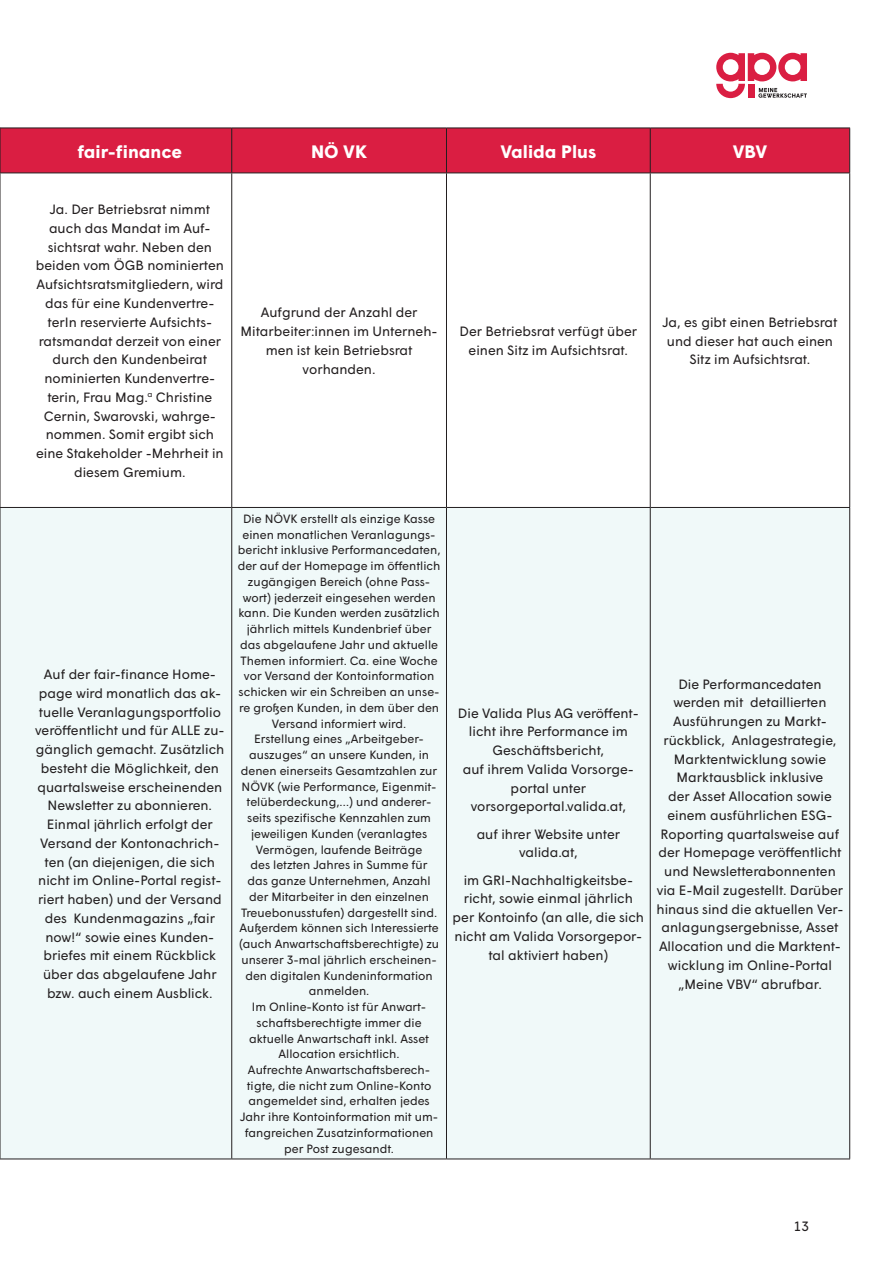
<style>
.page{position:relative;width:893px;height:1263px;background:#fff}
.page>*{position:absolute;margin:0;border:0;box-sizing:border-box;transform-origin:0 0}
.t1{font:700 18px "Wigrum";color:#fff}
.t2{font:13.5px/18.8px "Wigrum";color:#231f20;text-align:center}
.t3{font:12px/15.8px "Wigrum";color:#231f20;text-align:center}
</style>
<div class="page">
<svg style="left:716px;top:53px;width:91px;height:45px"></svg>
<div style="left:1px;top:508px;width:848px;height:650px;background:#f0f9f9"></div>
<div style="left:0;top:128px;width:850px;height:45px;background:#da1e42"></div>
<hr style="left:0;top:173px;width:232px;height:1px;background:#231f20">
<hr style="left:0;top:173px;width:1px;height:334px;background:#231f20">
<hr style="left:232px;top:173px;width:214px;height:1px;background:#231f20">
<hr style="left:231px;top:173px;width:1px;height:334px;background:#231f20">
<hr style="left:446px;top:173px;width:204px;height:1px;background:#231f20">
<hr style="left:446px;top:173px;width:1px;height:334px;background:#231f20">
<hr style="left:650px;top:173px;width:200px;height:1px;background:#231f20">
<hr style="left:650px;top:173px;width:1px;height:334px;background:#231f20">
<hr style="left:849px;top:173px;width:1px;height:334px;background:#231f20">
<hr style="left:0;top:507px;width:232px;height:1px;background:#231f20">
<hr style="left:0;top:508px;width:1px;height:650px;background:#231f20">
<hr style="left:232px;top:507px;width:214px;height:1px;background:#231f20">
<hr style="left:231px;top:508px;width:1px;height:650px;background:#231f20">
<hr style="left:446px;top:507px;width:204px;height:1px;background:#231f20">
<hr style="left:446px;top:508px;width:1px;height:650px;background:#231f20">
<hr style="left:650px;top:507px;width:200px;height:1px;background:#231f20">
<hr style="left:650px;top:508px;width:1px;height:650px;background:#231f20">
<hr style="left:849px;top:508px;width:1px;height:650px;background:#231f20">
<hr style="left:0;top:1158px;width:232px;height:1px;background:#231f20">
<hr style="left:232px;top:1158px;width:214px;height:1px;background:#231f20">
<hr style="left:446px;top:1158px;width:204px;height:1px;background:#231f20">
<hr style="left:650px;top:1158px;width:200px;height:1px;background:#231f20">
<h1 class="t1" style="left:78px;top:138px;width:106px">fair-finance</h1>
<h1 class="t1" style="left:311px;top:138px;width:58px">NÖ VK</h1>
<h1 class="t1" style="left:500px;top:138px;width:97px">Valida Plus</h1>
<h1 class="t1" style="left:733px;top:138px;width:36px">VBV</h1>
<p class="t2" style="left:36px;top:199px;width:190px">Ja. Der Betriebsrat nimmt auch das Mandat im Auf&shy;sichtsrat wahr. Neben den beiden vom ÖGB nominierten<br>Aufsichtsratsmitgliedern, wird das für eine Kundenvertre&shy;terIn reservierte Aufsichts&shy;ratsmandat derzeit von einer durch den Kundenbeirat nominierten Kundenvertre&shy;terin, Frau Mag.<sup>a</sup> Christine<br>Cernin, Swarovski, wahrge&shy;nommen. Somit ergibt sich eine Stakeholder -Mehrheit in diesem Gremium.</p>
<p class="t2" style="left:35px;top:664px;width:191px">Auf der fair-finance Home&shy;page wird monatlich das ak&shy;tuelle Veranlagungsportfolio veröffentlicht und für ALLE zu&shy;gänglich gemacht. Zusätzlich besteht die Möglichkeit, den quartalsweise erscheinenden<br>Newsletter zu abonnieren.<br>Einmal jährlich erfolgt der<br>Versand der Kontonachrich&shy;ten (an diejenigen, die sich nicht im Online-Portal regist&shy;riert haben) und der Versand des Kundenmagazins „fair now!“ sowie eines Kunden&shy;briefes mit einem Rückblick über das abgelaufene Jahr bzw. auch einem Ausblick.</p>
<p class="t2" style="left:241px;top:302px;width:199px">Aufgrund der Anzahl der<br>Mitarbeiter:innen im Unterneh&shy;men ist kein Betriebsrat vorhanden.</p>
<p class="t2" style="left:460px;top:321px;width:179px">Der Betriebsrat verfügt über einen Sitz im Aufsichtsrat.</p>
<p class="t2" style="left:662px;top:312px;width:177px">Ja, es gibt einen Betriebsrat und dieser hat auch einen<br>Sitz im Aufsichtsrat.</p>
<p class="t3" style="left:238px;top:510px;width:204px">Die NÖVK erstellt als einzige Kasse einen monatlichen Veranlagungs&shy;bericht inklusive Performancedaten, der auf der Homepage im öffentlich zugängigen Bereich (ohne Pass&shy;wort) jederzeit eingesehen werden kann. Die Kunden werden zusätzlich jährlich mittels Kundenbrief über das abgelaufene Jahr und aktuelle<br>Themen informiert. Ca. eine Woche vor Versand der Kontoinformation schicken wir ein Schreiben an unse&shy;re großen Kunden, in dem über den<br>Versand informiert wird.<br>Erstellung eines „Arbeitgeber&shy;auszuges“ an unsere Kunden, in denen einerseits Gesamtzahlen zur<br>NÖVK (wie Performance, Eigenmit&shy;telüberdeckung,…) und anderer&shy;seits spezifische Kennzahlen zum jeweiligen Kunden (veranlagtes<br>Vermögen, laufende Beiträge<br>des letzten Jahres in Summe für<br>das ganze Unternehmen, Anzahl der Mitarbeiter in den einzelnen<br>Treuebonusstufen) dargestellt sind.<br>Außerdem können sich Interessierte (auch Anwartschaftsberechtigte) zu unserer 3-mal jährlich erscheinen&shy;den digitalen Kundeninformation anmelden.<br>Im Online-Konto ist für Anwart&shy;schaftsberechtigte immer die aktuelle Anwartschaft inkl. Asset<br>Allocation ersichtlich.<br>Aufrechte Anwartschaftsberech&shy;tigte, die nicht zum Online-Konto angemeldet sind, erhalten jedes<br>Jahr ihre Kontoinformation mit um&shy;fangreichen Zusatzinformationen per Post zugesandt.</p>
<p class="t2" style="left:458px;top:702px;width:182px">Die Valida Plus AG veröffent&shy;licht ihre Performance im<br>Geschäftsbericht,<br>auf ihrem Valida Vorsorge&shy;portal unter vorsorgeportal.valida.at,</p>
<p class="t2" style="left:477px;top:823px;width:145px">auf ihrer Website unter valida.at,</p>
<p class="t2" style="left:453px;top:869px;width:193px">im GRI-Nachhaltigkeitsbe&shy;richt, sowie einmal jährlich per Kontoinfo (an alle, die sich nicht am Valida Vorsorgepor&shy;tal aktiviert haben)</p>
<p class="t2" style="left:656px;top:673px;width:188px">Die Performancedaten werden mit detaillierten<br>Ausführungen zu Markt&shy;rückblick, Anlagestrategie,<br>Marktentwicklung sowie<br>Marktausblick inklusive<br>der Asset Allocation sowie einem ausführlichen ESG-<br>Roporting quartalsweise auf der Homepage veröffentlicht und Newsletterabonnenten via E-Mail zugestellt. Darüber hinaus sind die aktuellen Ver&shy;anlagungsergebnisse, Asset<br>Allocation und die Marktent&shy;wicklung im Online-Portal „Meine VBV“ abrufbar.</p>
<p class="t2" style="left:794px;top:1216px;width:16px">13</p>
</div>
